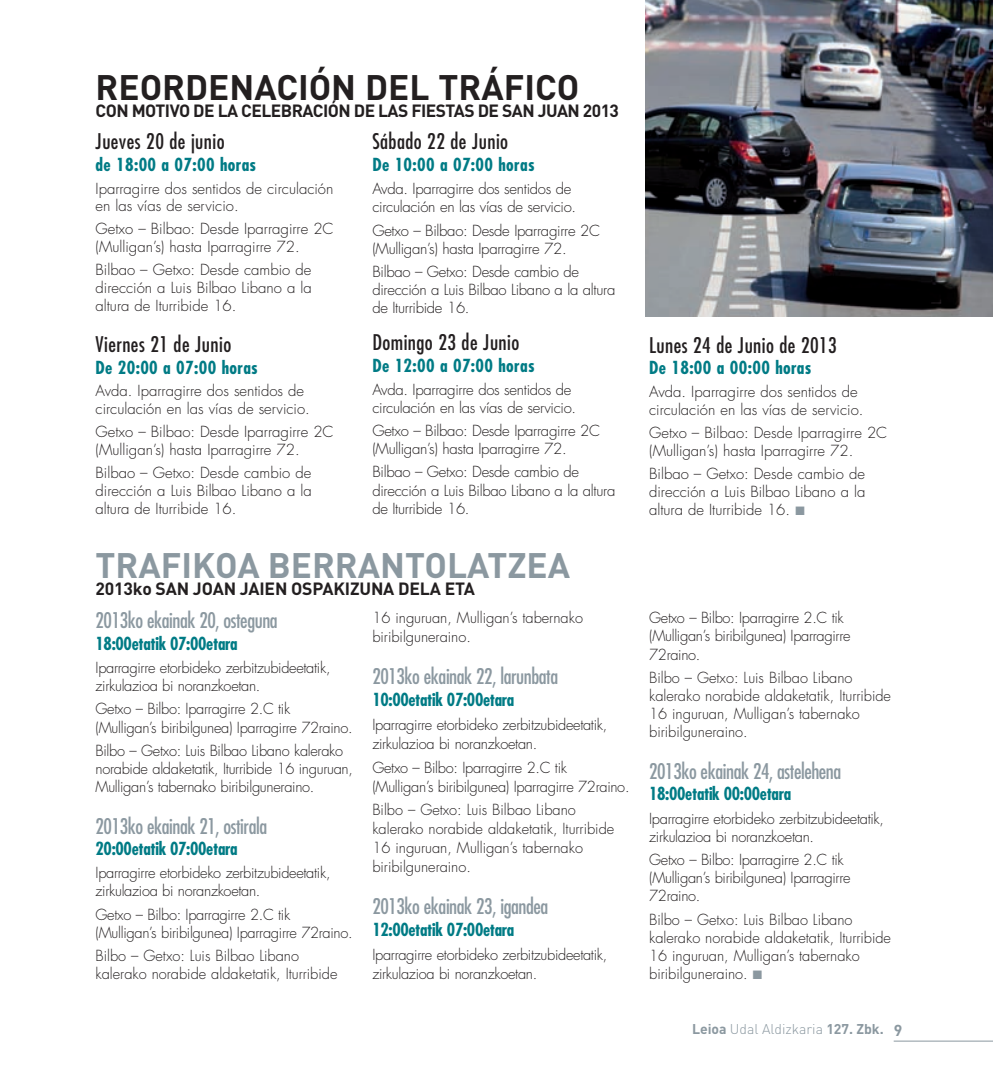
<style>
.page{position:relative;width:993px;height:1092px;background:#fff}
.page>*{position:absolute;margin:0;border:0;box-sizing:border-box;transform-origin:0 0}
.t1{font:700 35px "DIN";color:#231f20}
.t2{font:700 35px "DIN";color:#8b98a0}
.t3{font:condensed 21px "Futura";letter-spacing:-.02em;color:#8b98a0}
.t4{font:condensed 21px "Futura";letter-spacing:.02em;color:#231f20}
.t5{font:700 condensed 17.5px "Futura";letter-spacing:-.02em;color:#007b85}
.t6{font:700 17.5px "DIN";letter-spacing:-.03em;color:#231f20}
.t7{font:700 17.5px "DIN";letter-spacing:-.01em;color:#231f20}
.t8{font:300 14.88px/18.2px "Futura";letter-spacing:-.02em;color:#231f20}
.t9{font:300 14.88px/18.2px "Futura";color:#231f20}
.t10{font:300 14px "DIN";color:#8b98a0}
.s1{color:#8b98a0}
.s2{font-weight:700}
.s3{font-weight:700;font-size:15.75px}
</style>
<div class="page">
<hr style="left:893px;top:1040px;width:99px;height:1px;background:#8b98a0">
<img style="left:645px;top:0;width:347px;height:316px">
<h1 class="t1" style="left:95px;top:64px;width:23px">REORDE</h1>
<h1 class="t1" style="left:229px;top:64px;width:347px">NACIÓ N DEL TRÁFI CO</h1>
<p class="t6" style="left:95px;top:100px;width:525px">CON MOTIVO DE LA CELEBRACIÓ N DE LAS FIESTAS DE SAN JUAN 2013</p>
<h2 class="t4" style="left:95px;top:129px;width:130px">Jueves 20 de junio</h2>
<p class="t5" style="left:95px;top:153px;width:162px">de 18:00 a 07:00 horas</p>
<p class="t9" style="left:95px;top:180px;width:239px">Iparragirre dos sentidos de circulación en las vías de servicio.</p>
<p class="t9" style="left:95px;top:220px;width:239px">Getxo – Bilbao: Desde Iparragirre 2C (Mulligan’s) hasta Iparragirre 72.</p>
<p class="t8" style="left:95px;top:261px;width:218px;text-align:justify">Bilbao – Getxo: Desde cambio de dirección a Luis Bilbao Libano a la altura de Iturribide 16.</p>
<h2 class="t4" style="left:95px;top:332px;width:137px">Viernes 21 de Junio</h2>
<p class="t5" style="left:95px;top:356px;width:164px">De 20:00 a 07:00 horas</p>
<p class="t9" style="left:95px;top:382px;width:216px">Avda. Iparragirre dos sentidos de circulación en las vías de servicio.</p>
<p class="t9" style="left:95px;top:423px;width:239px">Getxo – Bilbao: Desde Iparragirre 2C (Mulligan’s) hasta Iparragirre 72.</p>
<p class="t8" style="left:95px;top:464px;width:218px;text-align:justify">Bilbao – Getxo: Desde cambio de dirección a Luis Bilbao Libano a la altura de Iturribide 16.</p>
<h2 class="t4" style="left:372px;top:129px;width:137px">Sábado 22 de Junio</h2>
<p class="t5" style="left:372px;top:154px;width:164px">De 10:00 a 07:00 horas</p>
<p class="t8" style="left:372px;top:180px;width:205px">Avda. Iparragirre dos sentidos de circulación en las vías de servicio.</p>
<p class="t8" style="left:372px;top:221px;width:229px">Getxo – Bilbao: Desde Iparragirre 2C (Mulligan’s) hasta Iparragirre 72.</p>
<p class="t8" style="left:372px;top:263px;width:244px">Bilbao – Getxo: Desde cambio de dirección a Luis Bilbao Libano a la altura de Iturribide 16.</p>
<h2 class="t4" style="left:372px;top:329px;width:148px">Domingo 23 de Junio</h2>
<p class="t5" style="left:372px;top:354px;width:164px">De 12:00 a 07:00 horas</p>
<p class="t8" style="left:372px;top:380px;width:205px">Avda. Iparragirre dos sentidos de circulación en las vías de servicio.</p>
<p class="t8" style="left:372px;top:422px;width:229px">Getxo – Bilbao: Desde Iparragirre 2C (Mulligan’s) hasta Iparragirre 72.</p>
<p class="t8" style="left:372px;top:463px;width:244px">Bilbao – Getxo: Desde cambio de dirección a Luis Bilbao Libano a la altura de Iturribide 16.</p>
<h1 class="t2" style="left:95px;top:542px;width:218px">TRAFI KOA BERR</h1>
<h1 class="t2" style="left:358px;top:542px;width:214px">ANTO LATZEA</h1>
<p class="t7" style="left:95px;top:577px;width:381px">2013ko SAN JOAN JAIE N OSPAKI ZUNA DE LA ETA</p>
<h2 class="t3" style="left:95px;top:608px;width:184px">2013ko ekainak 20, osteguna</h2>
<p class="t5" style="left:95px;top:632px;width:143px">18:00etatik 07:00etara</p>
<p class="t8" style="left:95px;top:659px;width:236px">Iparragirre etorbideko zerbitzubideetatik, zirkulazioa bi noranzkoetan.</p>
<p class="t8" style="left:95px;top:700px;width:258px">Getxo – Bilbo: Iparragirre 2.C tik (Mulligan’s biribilgunea) Iparragirre 72raino.</p>
<p class="t8" style="left:95px;top:741px;width:259px">Bilbo – Getxo: Luis Bilbao Libano kalerako norabide aldaketatik, Iturribide 16 inguruan,<br>Mulligan’s tabernako biribilguneraino.</p>
<h2 class="t3" style="left:95px;top:813px;width:173px">2013ko ekainak 21, ostirala</h2>
<p class="t5" style="left:95px;top:837px;width:143px">20:00etatik 07:00etara</p>
<p class="t8" style="left:95px;top:864px;width:236px">Iparragirre etorbideko zerbitzubideetatik, zirkulazioa bi noranzkoetan.</p>
<p class="t8" style="left:95px;top:905px;width:258px">Getxo – Bilbo: Iparragirre 2.C tik (Mulligan’s biribilgunea) Iparragirre 72raino.</p>
<p class="t9" style="left:95px;top:946px;width:243px">Bilbo – Getxo: Luis Bilbao Libano kalerako norabide aldaketatik, Iturribide</p>
<p class="t9" style="left:372px;top:608px;width:212px;line-height:18.9px">16 inguruan, Mulligan’s tabernako biribilguneraino.</p>
<h2 class="t3" style="left:372px;top:663px;width:187px">2013ko ekainak 22, larunbata</h2>
<p class="t5" style="left:372px;top:689px;width:143px">10:00etatik 07:00etara</p>
<p class="t8" style="left:372px;top:715px;width:236px;line-height:18.9px">Iparragirre etorbideko zerbitzubideetatik, zirkulazioa bi noranzkoetan.</p>
<p class="t8" style="left:372px;top:758px;width:258px;line-height:18.9px">Getxo – Bilbo: Iparragirre 2.C tik (Mulligan’s biribilgunea) Iparragirre 72raino.</p>
<p class="t9" style="left:372px;top:801px;width:243px;line-height:18.9px">Bilbo – Getxo: Luis Bilbao Libano kalerako norabide aldaketatik, Iturribide 16 inguruan, Mulligan’s tabernako biribilguneraino.</p>
<h2 class="t3" style="left:372px;top:893px;width:177px">2013ko ekainak 23, igandea</h2>
<p class="t5" style="left:372px;top:919px;width:143px">12:00etatik 07:00etara</p>
<p class="t8" style="left:372px;top:945px;width:236px;line-height:18.9px">Iparragirre etorbideko zerbitzubideetatik, zirkulazioa bi noranzkoetan.</p>
<h2 class="t4" style="left:649px;top:332px;width:189px">Lunes 24 de Junio de 2013</h2>
<p class="t5" style="left:649px;top:357px;width:164px">De 18:00 a 00:00 horas</p>
<p class="t9" style="left:649px;top:383px;width:216px">Avda. Iparragirre dos sentidos de circulación en las vías de servicio.</p>
<p class="t9" style="left:649px;top:424px;width:239px">Getxo – Bilbao: Desde Iparragirre 2C (Mulligan’s) hasta Iparragirre 72.</p>
<p class="t8" style="left:649px;top:465px;width:218px;text-align:justify">Bilbao – Getxo: Desde cambio de dirección a Luis Bilbao Libano a la altura de Iturribide 16. <span class="s1">■</span></p>
<p class="t8" style="left:649px;top:609px;width:203px">Getxo – Bilbo: Iparragirre 2.C tik (Mulligan’s biribilgunea) Iparragirre<br>72raino.</p>
<p class="t9" style="left:649px;top:668px;width:243px">Bilbo – Getxo: Luis Bilbao Libano kalerako norabide aldaketatik, Iturribide 16 inguruan, Mulligan’s tabernako biribilguneraino.</p>
<h2 class="t3" style="left:649px;top:758px;width:194px">2013ko ekainak 24, astelehena</h2>
<p class="t5" style="left:649px;top:783px;width:143px">18:00etatik 00:00etara</p>
<p class="t8" style="left:649px;top:809px;width:236px">Iparragirre etorbideko zerbitzubideetatik, zirkulazioa bi noranzkoetan.</p>
<p class="t8" style="left:649px;top:850px;width:203px">Getxo – Bilbo: Iparragirre 2.C tik (Mulligan’s biribilgunea) Iparragirre<br>72raino.</p>
<p class="t9" style="left:649px;top:910px;width:243px">Bilbo – Getxo: Luis Bilbao Libano kalerako norabide aldaketatik, Iturribide 16 inguruan, Mulligan’s tabernako biribilguneraino. <span class="s1">■</span></p>
<p class="t10" style="left:691px;top:1020px;width:212px"><span class="s2">Leioa</span> Udal Aldizkaria <span class="s2">127. Zbk.</span> <span class="s3">9</span></p>
</div>
